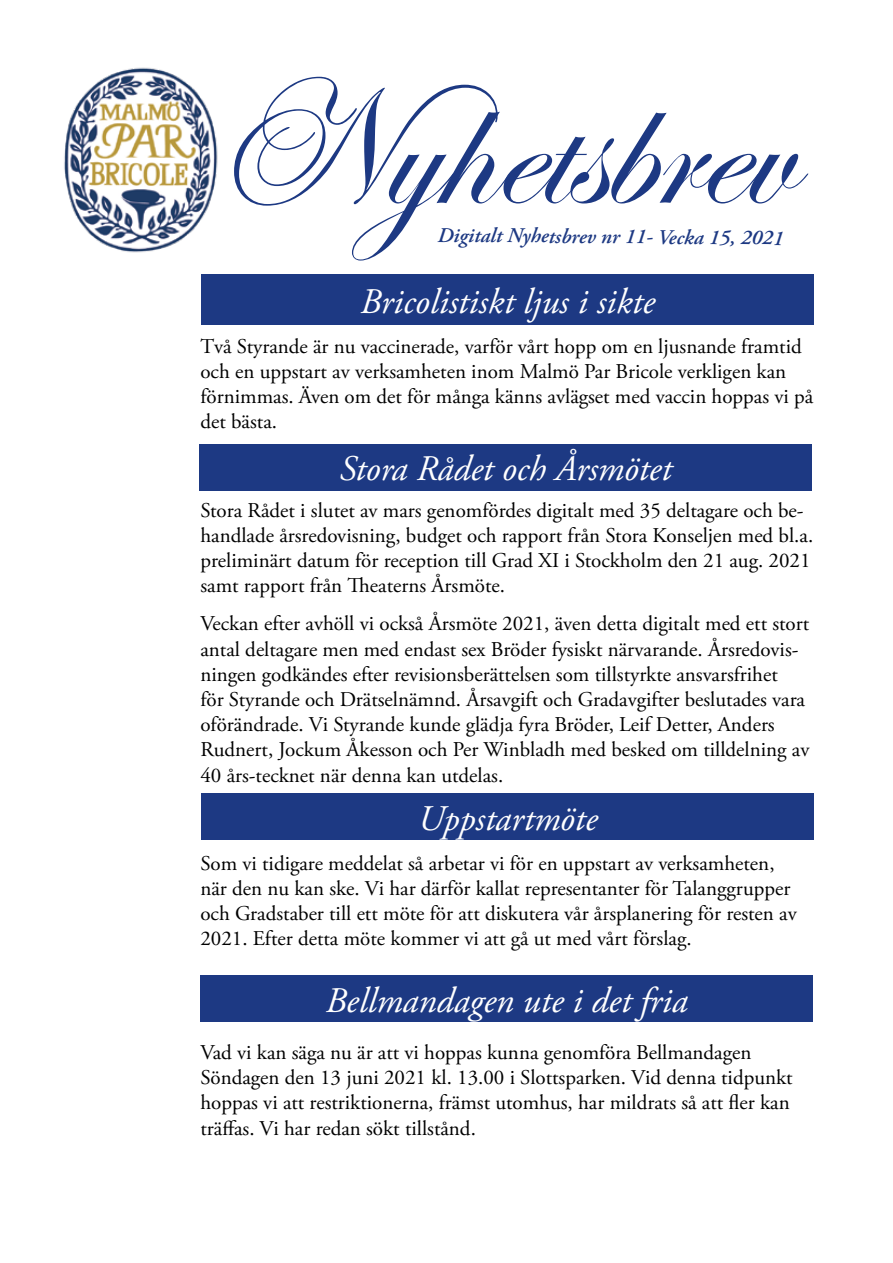
<style>
.page{position:relative;width:893px;height:1263px;background:#fff}
.page>*{position:absolute;margin:0;border:0;box-sizing:border-box;transform-origin:0 0}
.t1{font:180px "Eseninscript One";color:#1d3983}
.t2{font:italic 36px "Adobe Garamond Pro";color:#fff}
.t3{font:21px/25.2px "Adobe Garamond Pro";color:#000}
.t4{font:italic 600 21px "Adobe Garamond Pro";color:#1d3983}
</style>
<div class="page">
<img style="left:64px;top:67px;width:154px;height:186px">
<div style="left:201px;top:274px;width:613px;height:51px;background:#1d3983"></div>
<div style="left:199px;top:444px;width:613px;height:46px;background:#1d3983"></div>
<div style="left:201px;top:793px;width:613px;height:47px;background:#1d3983"></div>
<div style="left:200px;top:975px;width:613px;height:47px;background:#1d3983"></div>
<h1 class="t1" style="left:212px;top:49px;width:581px">Nyhetsbrev</h1>
<p class="t4" style="left:438px;top:222px;width:348px;rotate:1deg">Digitalt Nyhetsbrev nr 11- Vecka 15, 2021</p>
<h2 class="t2" style="left:360px;top:280px;width:296px">Bricolistiskt ljus i sikte</h2>
<p class="t3" style="left:200px;top:334px;width:614px">Två Styrande är nu vaccinerade, varför vårt hopp om en ljusnande framtid och en uppstart av verksamheten inom Malmö Par Bricole verkligen kan förnimmas. Även om det för många känns avlägset med vaccin hoppas vi på det bästa.</p>
<h2 class="t2" style="left:339px;top:447px;width:334px">Stora Rådet och Årsmötet</h2>
<p class="t3" style="left:200px;top:498px;width:614px">Stora Rådet i slutet av mars genomfördes digitalt med 35 deltagare och be&shy;handlade årsredovisning, budget och rapport från Stora Konseljen med bl.a. preliminärt datum för reception till Grad XI i Stockholm den 21 aug. 2021 samt rapport från Theaterns Årsmöte.</p>
<p class="t3" style="left:200px;top:612px;width:610px">Veckan efter avhöll vi också Årsmöte 2021, även detta digitalt med ett stort antal deltagare men med endast sex Bröder fysiskt närvarande. Årsredovis&shy;ningen godkändes efter revisionsberättelsen som tillstyrkte ansvarsfrihet<br>för Styrande och Drätselnämnd. Årsavgift och Gradavgifter beslutades vara oförändrade. Vi Styrande kunde glädja fyra Bröder, Leif Detter, Anders Rudnert, Jockum Åkesson och Per Winbladh med besked om tilldelning av 40 års-tecknet när denna kan utdelas.</p>
<h2 class="t2" style="left:418px;top:797px;width:181px">Uppstartmöte</h2>
<p class="t3" style="left:200px;top:851px;width:598px">Som vi tidigare meddelat så arbetar vi för en uppstart av verksamheten, när den nu kan ske. Vi har därför kallat representanter för Talanggrupper och Gradstaber till ett möte för att diskutera vår årsplanering för resten av 2021. Efter detta möte kommer vi att gå ut med vårt förslag.</p>
<h2 class="t2" style="left:325px;top:979px;width:364px">Bellmandagen ute i det fria</h2>
<p class="t3" style="left:200px;top:1040px;width:594px">Vad vi kan säga nu är att vi hoppas kunna genomföra Bellmandagen Söndagen den 13 juni 2021 kl. 13.00 i Slottsparken. Vid denna tidpunkt hoppas vi att restriktionerna, främst utomhus, har mildrats så att fler kan träffas. Vi har redan sökt tillstånd.</p>
</div>
